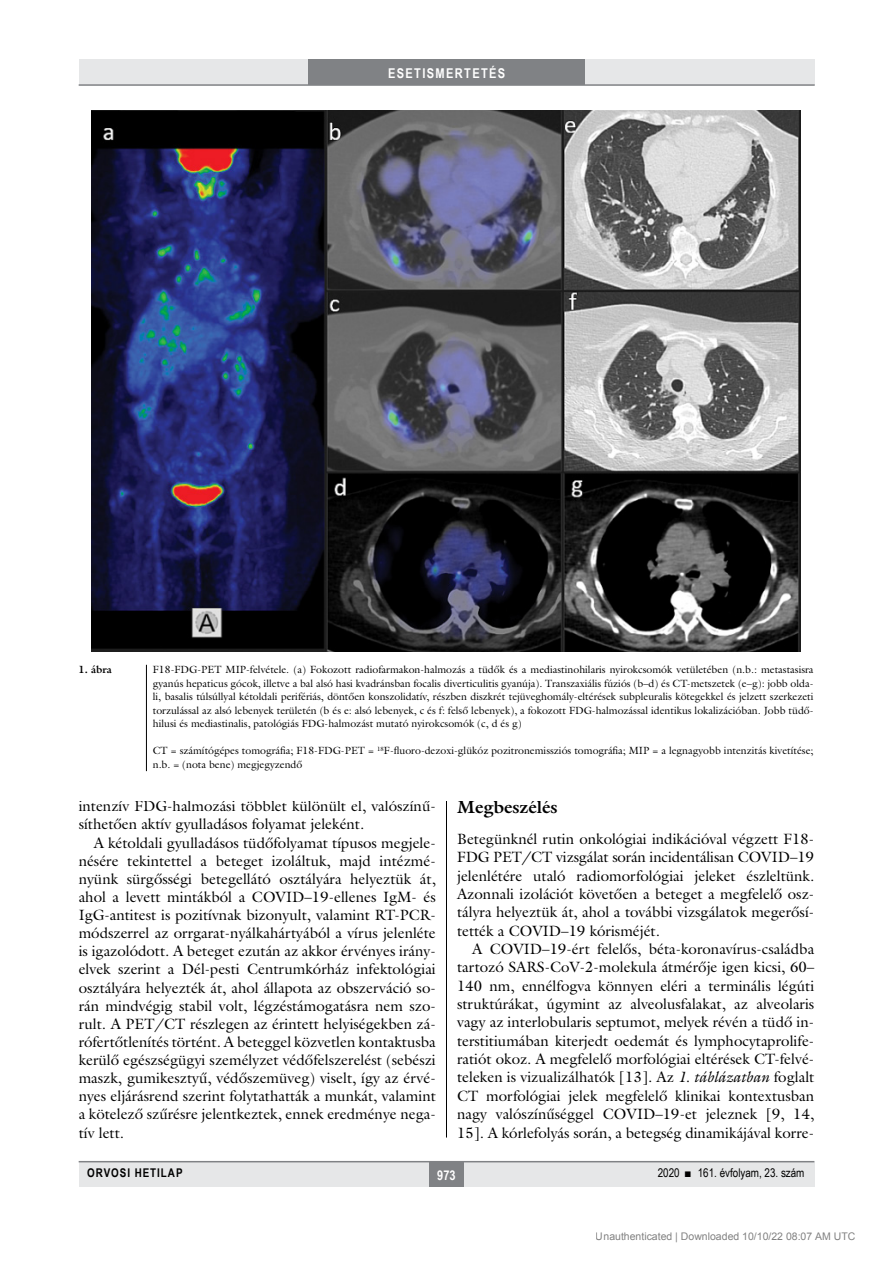
<style>
.page{position:relative;width:893px;height:1263px;background:#fff}
.page>*{position:absolute;margin:0;border:0;box-sizing:border-box;transform-origin:0 0}
.alcimbold{font:700 18px "Galliard Reg";color:#000}
.Body_Text{font:15px/18.1px "Galliard Reg";color:#000;text-align:justify}
.Body_tompa{font:15px/18.3px "Galliard Reg";color:#000;text-align:justify}
.t1{font:700 13.5px "Arial Narrow";letter-spacing:.1em;color:#fff}
.t2{font:12px "Arial Narrow";color:#000}
.t3{font:700 12px "Arial Narrow";letter-spacing:.08em;color:#000}
.kepalairas2{font:10.5px/13.5px "Galliard Reg";color:#000;text-align:justify}
.t4{font:10.5px "Arial";color:rgb(0 0 0/.5)}
.kepalairas1{font:700 10.5px "Galliard Reg";color:#000}
.s1{font-style:italic}
</style>
<div class="page">
<div style="left:79px;top:1161px;width:735px;height:25px;background:#e6e7e8"></div>
<div style="left:429px;top:1161px;width:34px;height:25px;background:#808285"></div>
<hr style="left:79px;top:1161px;width:735px;height:1px;background:#808285">
<div style="left:79px;top:60px;width:735px;height:25px;background:#e6e7e8"></div>
<div style="left:308px;top:60px;width:277px;height:25px;background:#808285"></div>
<hr style="left:79px;top:84px;width:736px;height:2px;background:#808285">
<hr style="left:446px;top:111px;width:1px;height:1026px;background:#000">
<div style="left:78px;top:111px;width:736px;height:554px;background:#fff"></div>
<img style="left:92px;top:111px;width:709px;height:540px">
<div style="left:78px;top:665px;width:735px;height:135px;background:#fff"></div>
<hr style="left:146px;top:665px;width:1px;height:106px;background:#000">
<p class="t1" style="left:388px;top:63px;width:119px">ESETISMERTETÉS</p>
<p class="kepalairas1" style="left:78px;top:663px;width:35px">1. ábra</p>
<p class="kepalairas2" style="left:153px;top:663px;width:662px">F18-FDG-PET MIP-felvétele. (a) Fokozott radiofarmakon-halmozás a tüdők és a mediastinohilaris nyirokcsomók vetületében (n.b.: metastasisra gyanús hepaticus gócok, illetve a bal alsó hasi kvadránsban focalis diverticulitis gyanúja). Transzaxiális fúziós (b–d) és CT-metszetek (e–g): jobb olda&shy;li, basalis túlsúllyal kétoldali perifériás, döntően konszolidatív, részben diszkrét tejüveghomály-eltérések subpleuralis kötegekkel és jelzett szerkezeti torzulással az alsó lebenyek területén (b és e: alsó lebenyek, c és f: felső lebenyek), a fokozott FDG-halmozással identikus lokalizációban. Jobb tüdő&shy;hilusi és mediastinalis, patológiás FDG-halmozást mutató nyirokcsomók (c, d és g)</p>
<p class="kepalairas2" style="left:153px;top:744px;width:662px">CT = számítógépes tomográfia; F18-FDG-PET = <sup>18</sup>F-fluoro-dezoxi-glükóz pozitronemissziós tomográfia; MIP = a legnagyobb intenzitás kivetítése; n.b. = (nota bene) megjegyzendő</p>
<p class="Body_Text" style="left:79px;top:797px;width:359px">intenzív FDG-halmozási többlet különült el, valószínű&shy;síthetően aktív gyulladásos folyamat jeleként.</p>
<p class="Body_Text" style="left:79px;top:833px;width:359px;text-indent:15px">A kétoldali gyulladásos tüdőfolyamat típusos megjele&shy;nésére tekintettel a beteget izoláltuk, majd intézmé&shy;nyünk sürgősségi betegellátó osztályára helyeztük át, ahol a levett mintákból a COVID–19-ellenes IgM- és IgG-antitest is pozitívnak bizonyult, valamint RT-PCR&shy;módszerrel az orrgarat-nyálkahártyából a vírus jelenléte is igazolódott. A beteget ezután az akkor érvényes irány&shy;elvek szerint a Dél-pesti Centrumkórház infektológiai osztályára helyezték át, ahol állapota az obszerváció so&shy;rán mindvégig stabil volt, légzéstámogatásra nem szo&shy;rult. A PET/CT részlegen az érintett helyiségekben zá&shy;rófertőtlenítés történt. A beteggel közvetlen kontaktusba kerülő egészségügyi személyzet védőfelszerelést (sebészi maszk, gumikesztyű, védőszemüveg) viselt, így az érvé&shy;nyes eljárásrend szerint folytathatták a munkát, valamint a kötelező szűrésre jelentkeztek, ennek eredménye nega&shy;tív lett.</p>
<p class="alcimbold" style="left:457px;top:796px;width:102px">Megbeszélés</p>
<p class="Body_tompa" style="left:457px;top:829px;width:359px">Betegünknél rutin onkológiai indikációval végzett F18- FDG PET/CT vizsgálat során incidentálisan COVID–19 jelenlétére utaló radiomorfológiai jeleket észleltünk.<br>Azonnali izolációt követően a beteget a megfelelő osz&shy;tályra helyeztük át, ahol a további vizsgálatok megerősí&shy;tették a COVID–19 kórisméjét.</p>
<p class="Body_Text" style="left:457px;top:939px;width:359px;text-indent:15px">A COVID–19-ért felelős, béta-koronavírus-családba tartozó SARS-CoV-2-molekula átmérője igen kicsi, 60– 140 nm, ennélfogva könnyen eléri a terminális légúti struktúrákat, úgymint az alveolusfalakat, az alveolaris vagy az interlobularis septumot, melyek révén a tüdő in&shy;terstitiumában kiterjedt oedemát és lymphocytaprolife&shy;ratiót okoz. A megfelelő morfológiai eltérések CT-felvé&shy;teleken is vizualizálhatók [13]. Az <span class="s1">1. táblázatban</span> foglalt CT morfológiai jelek megfelelő klinikai kontextusban nagy valószínűséggel COVID–19-et jeleznek [9, 14, 15]. A kórlefolyás során, a betegség dinamikájával korre-</p>
<p class="t3" style="left:87px;top:1164px;width:97px">ORVOSI HETILAP</p>
<p class="t1" style="left:437px;top:1165px;width:20px">973</p>
<p class="t2" style="left:658px;top:1164px;width:148px">2020 ■ 161. évfolyam, 23. szám</p>
<p class="t4" style="left:596px;top:1231px;width:261px">Unauthenticated | Downloaded 10/10/22 08:07 AM UTC</p>
</div>
